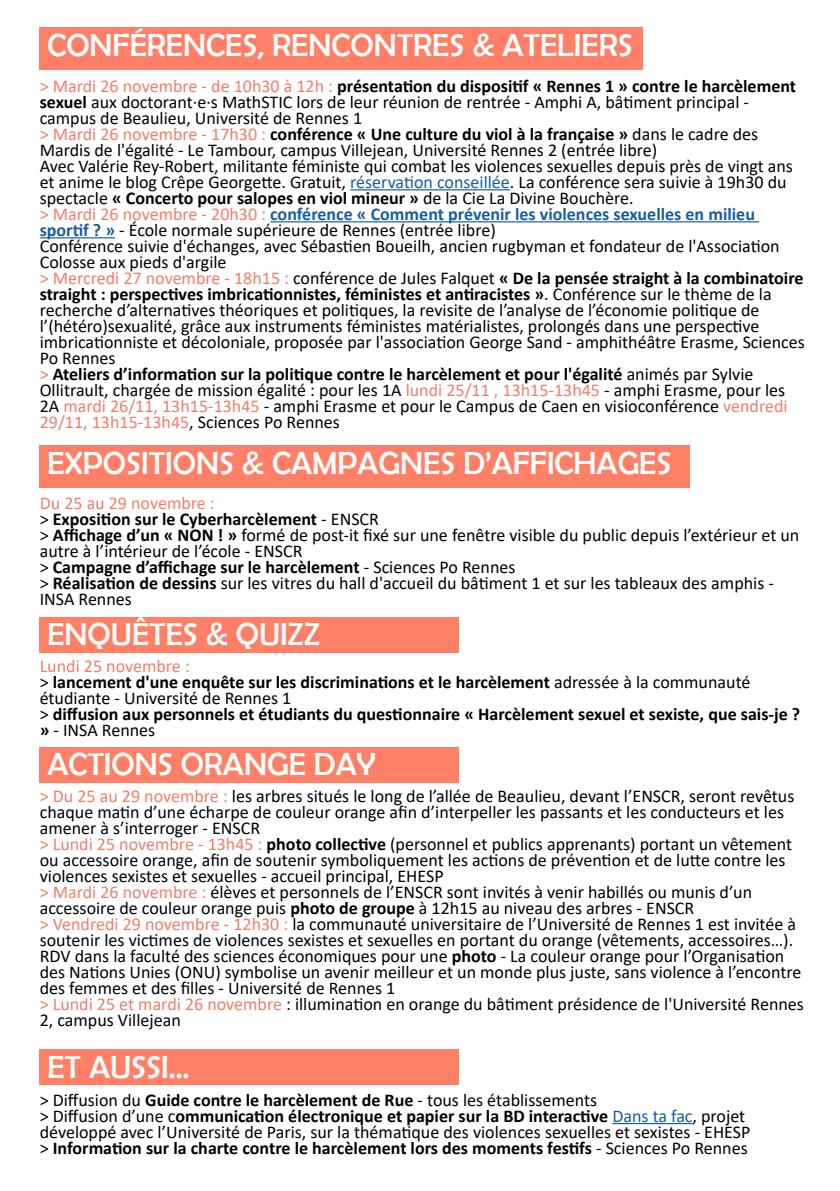
<style>
.page{position:relative;width:840px;height:1191px;background:#fff}
.page>*{position:absolute;margin:0;border:0;box-sizing:border-box;transform-origin:0 0}
.t1{font:32px "Berlin Sans FB";color:#fff}
.t2{font:18px/16px "Calibri";color:#000001}
.t3{font:700 18px/16px "Calibri";color:#000001}
.t4{font:700 18px/16px "Calibri";color:#175d9e}
.t5{font:18px "Calibri";color:#f37e68}
.s1{color:#f37e68}
.s2{font-weight:700}
.s3{color:#175d9e}
.s4{font-weight:400;color:#f37e68}
.s5{font-weight:400;color:#000001}
.s6{font-weight:400}
</style>
<div class="page">
<div style="left:39px;top:27px;width:603px;height:42px;background:#ff8066"></div>
<hr style="left:350px;top:189px;width:159px;height:1px;background:#175d9e">
<hr style="left:270px;top:221px;width:488px;height:1px;background:#175d9e">
<hr style="left:40px;top:237px;width:75px;height:1px;background:#175d9e">
<div style="left:39px;top:445px;width:650px;height:42px;background:#ff8066"></div>
<div style="left:39px;top:617px;width:420px;height:35px;background:#ff8066"></div>
<div style="left:39px;top:746px;width:420px;height:36px;background:#ff8066"></div>
<div style="left:39px;top:1049px;width:420px;height:36px;background:#ff8066"></div>
<hr style="left:612px;top:1123px;width:80px;height:1px;background:#175d9e">
<p class="t1" style="left:47px;top:27px;width:586px">CONFÉRENCES, RENCONTRES &amp; ATELIERS</p>
<p class="t2" style="left:40px;top:77px;width:757px"><span class="s1">&gt; Mardi 26 novembre - de 10h30 à 12h :</span> <span class="s2">présentation du dispositif « Rennes 1 » contre le harcèlement sexuel</span> aux doctorant·e·s MathSTIC lors de leur réunion de rentrée - Amphi A, bâtiment principal - campus de Beaulieu, Université de Rennes 1</p>
<p class="t2" style="left:40px;top:125px;width:719px"><span class="s1">&gt; Mardi 26 novembre - 17h30 :</span> <span class="s2">conférence « Une culture du viol à la française »</span> dans le cadre des<br>Mardis de l'égalité - Le Tambour, campus Villejean, Université Rennes 2 (entrée libre)</p>
<p class="t2" style="left:40px;top:157px;width:754px">Avec Valérie Rey-Robert, militante féministe qui combat les violences sexuelles depuis près de vingt ans et anime le blog Crêpe Georgette. Gratuit, <span class="s3">réservation conseillée</span>. La conférence sera suivie à 19h30 du spectacle <span class="s2">« Concerto pour salopes en viol mineur »</span> de la Cie La Divine Bouchère.</p>
<p class="t4" style="left:40px;top:206px;width:716px"><span class="s4">&gt; Mardi 26 novembre - 20h30 :</span> conférence « Comment prévenir les violences sexuelles en milieu sportif ? » <span class="s5">- École normale supérieure de Rennes (entrée libre)</span></p>
<p class="t2" style="left:40px;top:237px;width:741px">Conférence suivie d'échanges, avec Sébastien Boueilh, ancien rugbyman et fondateur de l'Association<br>Colosse aux pieds d'argile</p>
<p class="t2" style="left:40px;top:269px;width:766px"><span class="s1">&gt; Mercredi 27 novembre - 18h15 :</span> conférence de Jules Falquet <span class="s2">« De la pensée straight à la combinatoire straight : perspectives imbricationnistes, féministes et antiracistes »</span>. Conférence sur le thème de la recherche d’alternatives théoriques et politiques, la revisite de l’analyse de l’économie politique de l’(hétéro)sexualité, grâce aux instruments féministes matérialistes, prolongés dans une perspective imbricationniste et décoloniale, proposée par l'association George Sand - amphithéâtre Erasme, Sciences Po Rennes</p>
<p class="t2" style="left:40px;top:365px;width:749px"><span class="s1">&gt;</span> <span class="s2">Ateliers d’information sur la politique contre le harcèlement et pour l'égalité</span> animés par Sylvie Ollitrault, chargée de mission égalité : pour les 1A <span class="s1">lundi 25/11 , 13h15-13h45</span> - amphi Erasme, pour les 2A <span class="s1">mardi 26/11, 13h15-13h45</span> - amphi Erasme et pour le Campus de Caen en visioconférence <span class="s1">vendredi 29/11, 13h15-13h45</span>, Sciences Po Rennes</p>
<p class="t1" style="left:47px;top:445px;width:625px">EXPOSITIONS &amp; CAMPAGNES D’AFFICHAGES</p>
<p class="t5" style="left:40px;top:490px;width:176px">Du 25 au 29 novembre :</p>
<p class="t3" style="left:40px;top:510px;width:340px"><span class="s6">&gt;</span> Exposition sur le Cyberharcèlement <span class="s6">- ENSCR</span></p>
<p class="t2" style="left:40px;top:526px;width:760px">&gt; <span class="s2">Affichage d’un « NON ! »</span> formé de post-it fixé sur une fenêtre visible du public depuis l’extérieur et un autre à l’intérieur de l’école - ENSCR</p>
<p class="t3" style="left:40px;top:558px;width:477px"><span class="s6">&gt;</span> Campagne d’affichage sur le harcèlement <span class="s6">- Sciences Po Rennes</span></p>
<p class="t2" style="left:40px;top:574px;width:735px">&gt; <span class="s2">Réalisation de dessins</span> sur les vitres du hall d'accueil du bâtiment 1 et sur les tableaux des amphis -<br>INSA Rennes</p>
<p class="t1" style="left:47px;top:617px;width:274px">ENQUÊTES &amp; QUIZZ</p>
<p class="t5" style="left:40px;top:653px;width:151px">Lundi 25 novembre :</p>
<p class="t3" style="left:40px;top:673px;width:711px"><span class="s6">&gt;</span> lancement d'une enquête sur les discriminations et le harcèlement <span class="s6">adressée à la communauté étudiante - Université de Rennes 1</span></p>
<p class="t3" style="left:40px;top:705px;width:761px"><span class="s6">&gt;</span> diffusion aux personnels et étudiants du questionnaire « Harcèlement sexuel et sexiste, que sais-je ? » <span class="s6">- INSA Rennes</span></p>
<p class="t1" style="left:47px;top:746px;width:329px">ACTIONS ORANGE DAY</p>
<p class="t2" style="left:40px;top:787px;width:755px"><span class="s1">&gt; Du 25 au 29 novembre :</span> les arbres situés le long de l’allée de Beaulieu, devant l’ENSCR, seront revêtus chaque matin d’une écharpe de couleur orange afin d’interpeller les passants et les conducteurs et les amener à s’interroger - ENSCR</p>
<p class="t2" style="left:40px;top:835px;width:753px"><span class="s1">&gt; Lundi 25 novembre - 13h45 :</span> <span class="s2">photo collective</span> (personnel et publics apprenants) portant un vêtement ou accessoire orange, afin de soutenir symboliquement les actions de prévention et de lutte contre les violences sexistes et sexuelles - accueil principal, EHESP</p>
<p class="t2" style="left:40px;top:883px;width:713px"><span class="s1">&gt; Mardi 26 novembre :</span> élèves et personnels de l’ENSCR sont invités à venir habillés ou munis d’un accessoire de couleur orange puis <span class="s2">photo de groupe</span> à 12h15 au niveau des arbres - ENSCR</p>
<p class="t2" style="left:40px;top:915px;width:762px"><span class="s1">&gt; Vendredi 29 novembre - 12h30 :</span> la communauté universitaire de l’Université de Rennes 1 est invitée à soutenir les victimes de violences sexistes et sexuelles en portant du orange (vêtements, accessoires…).<br>RDV dans la faculté des sciences économiques pour une <span class="s2">photo</span> - La couleur orange pour l’Organisation des Nations Unies (ONU) symbolise un avenir meilleur et un monde plus juste, sans violence à l’encontre des femmes et des filles - Université de Rennes 1</p>
<p class="t2" style="left:40px;top:995px;width:765px"><span class="s1">&gt; Lundi 25 et mardi 26 novembre</span> : illumination en orange du bâtiment présidence de l'Université Rennes<br>2, campus Villejean</p>
<p class="t1" style="left:47px;top:1049px;width:143px">ET AUSSI…</p>
<p class="t2" style="left:40px;top:1091px;width:558px">&gt; Diffusion du <span class="s2">Guide contre le harcèlement de Rue</span> - tous les établissements</p>
<p class="t2" style="left:40px;top:1107px;width:712px">&gt; Diffusion d’une c<span class="s2">ommunication électronique et papier sur la BD interactive</span> <span class="s3">Dans ta fac</span>, projet développé avec l’Université de Paris, sur la thématique des violences sexuelles et sexistes - EHESP</p>
<p class="t3" style="left:40px;top:1139px;width:709px"><span class="s6">&gt;</span> Information sur la charte contre le harcèlement lors des moments festifs <span class="s6">- Sciences Po Rennes</span></p>
</div>
